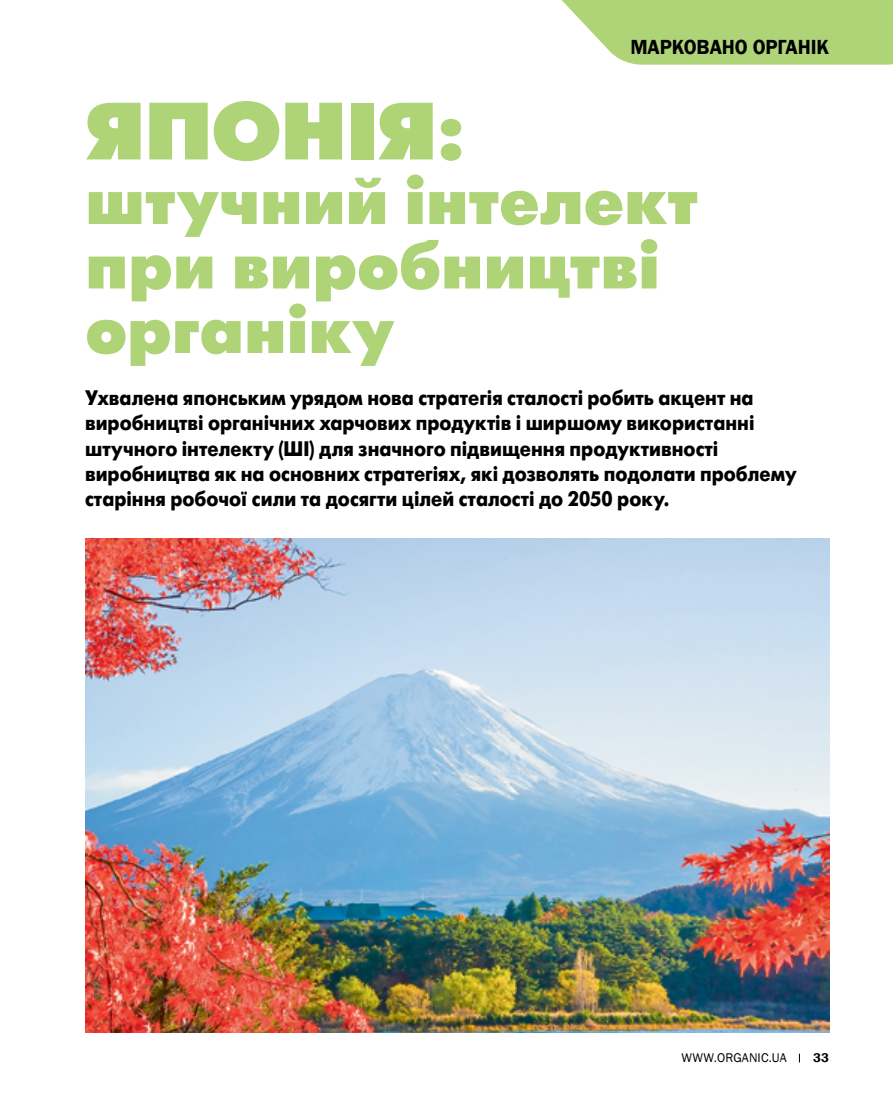
<style>
.page{position:relative;width:893px;height:1106px;background:#fff}
.page>*{position:absolute;margin:0;border:0;box-sizing:border-box;transform-origin:0 0}
.t1{font:700 81px "Futuris XC";letter-spacing:-.02em;color:#aed477}
.t2{font:700 66px/64.5px "Futuris XC";letter-spacing:-.005em;color:#aed477}
.t3{font:21px/25.2px "Futuris XC";color:#000;scale:.9 1}
.t4{font:600 21px "Franklin Gothic";letter-spacing:-.005em;color:#000;scale:.96 1}
.t5{font:12.9px "Franklin Gothic";letter-spacing:.01em;color:#000}
.t6{font:600 12.9px "Franklin Gothic";color:#000;scale:1.04 1}
</style>
<div class="page">
<svg style="left:561px;top:0;width:332px;height:65px;background:#b6d884"></svg>
<img style="left:85px;top:539px;width:744px;height:493px">
<p class="t4" style="left:630px;top:34px;width:209px">МАРКОВАНО ОРГАНІК</p>
<h1 class="t1" style="left:85px;top:87px;width:383px">ЯПОНІЯ:</h1>
<h2 class="t2" style="left:85px;top:170px;width:614px">штучний інтелект при виробництві органіку</h2>
<p class="t3" style="left:85px;top:385px;width:792px">Ухвалена японським урядом нова стратегія сталості робить акцент на виробництві органічних харчових продуктів і ширшому використанні штучного інтелекту (ШІ) для значного підвищення продуктивності виробництва як на основних стратегіях, які дозволять подолати проблему старіння робочої сили та досягти цілей сталості до 2050 року.</p>
<p class="t5" style="left:681px;top:1050px;width:107px">WWW.ORGANIC.UA</p>
<p class="t6" style="left:813px;top:1050px;width:17px">33</p>
</div>
